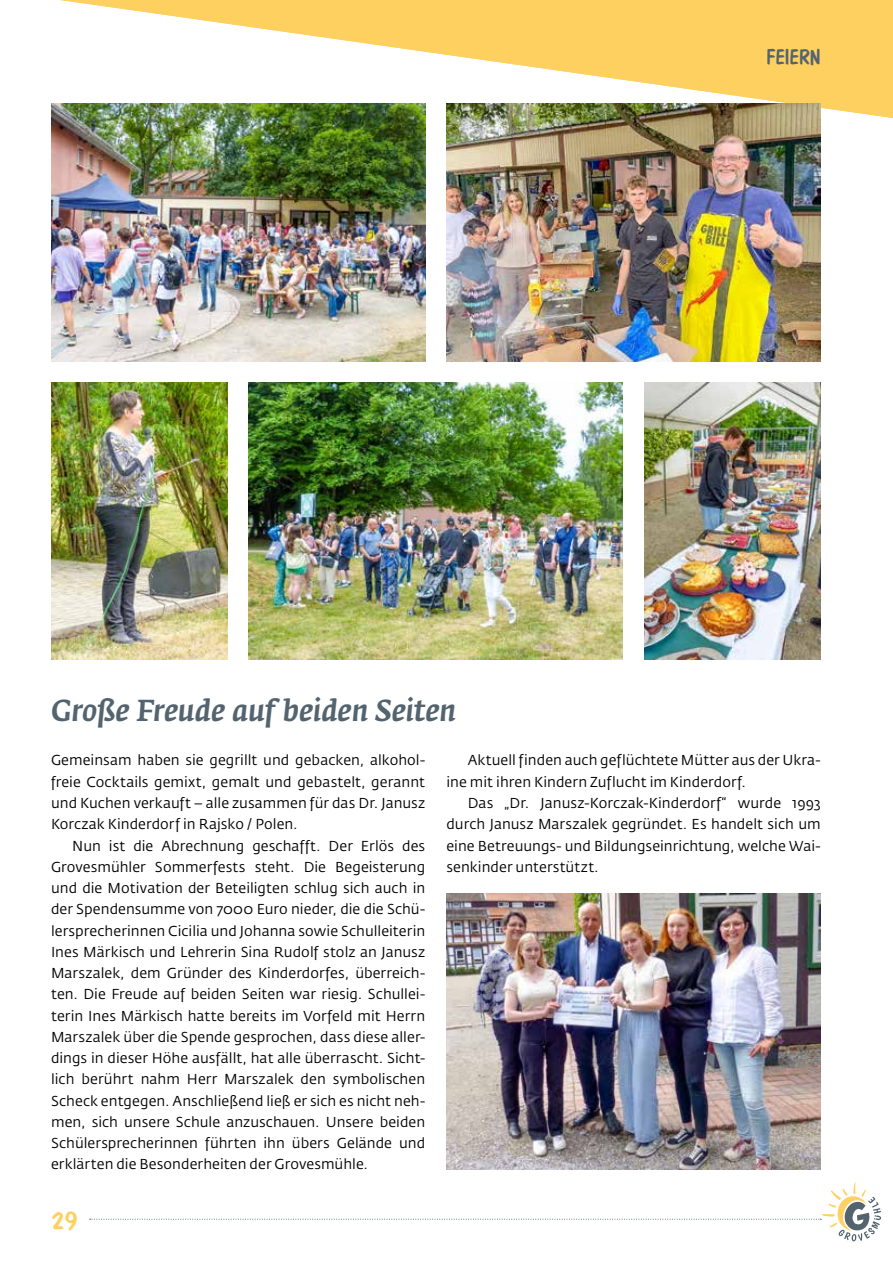
<style>
.page{position:relative;width:893px;height:1263px;background:#fff}
.page>*{position:absolute;margin:0;border:0;box-sizing:border-box;transform-origin:0 0}
.t1{font:italic 500 30px "Fedra Serif A";letter-spacing:-.005em;color:#53646f}
.t2{font:27px "Dom Casual D";color:#fed060}
.t3{font:21px "Dom Casual D";letter-spacing:-.005em;color:#53646f}
.t4{font:14.25px/21.3px "Fedra Sans Std";letter-spacing:.005em;color:#000;text-align:justify}
</style>
<div class="page">
<svg style="left:60px;top:0;width:833px;height:118px;fill:#fed060"></svg>
<svg style="left:90px;top:1182px;width:791px;height:59px"></svg>
<img style="left:446px;top:893px;width:375px;height:276px">
<img style="left:51px;top:103px;width:374px;height:258px">
<img style="left:51px;top:383px;width:176px;height:276px">
<img style="left:644px;top:383px;width:177px;height:276px">
<img style="left:249px;top:383px;width:374px;height:276px">
<img style="left:446px;top:103px;width:375px;height:258px">
<h3 class="t3" style="left:767px;top:45px;width:56px">FEIERN</h3>
<h1 class="t1" style="left:51px;top:693px;width:407px">Große Freude auf beiden Seiten</h1>
<p class="t4" style="left:51px;top:750px;width:376px">Gemeinsam haben sie gegrillt und gebacken, alkohol&shy;freie Cocktails gemixt, gemalt und gebastelt, gerannt und Kuchen verkauft – alle zusammen für das Dr. Janusz Korczak Kinderdorf in Rajsko / Polen.</p>
<p class="t4" style="left:51px;top:835px;width:376px;text-indent:21px">Nun ist die Abrechnung geschafft. Der Erlös des Grovesmühler Sommerfests steht. Die Begeisterung und die Motivation der Beteiligten schlug sich auch in der Spendensumme von 7000 Euro nieder, die die Schü&shy;lersprecherinnen Cicilia und Johanna sowie Schulleiterin Ines Märkisch und Lehrerin Sina Rudolf stolz an Janusz Marszalek, dem Gründer des Kinderdorfes, überreich&shy;ten. Die Freude auf beiden Seiten war riesig. Schullei&shy;terin Ines Märkisch hatte bereits im Vorfeld mit Herrn Marszalek über die Spende gesprochen, dass diese aller&shy;dings in dieser Höhe ausfällt, hat alle überrascht. Sicht&shy;lich berührt nahm Herr Marszalek den symbolischen Scheck entgegen. Anschließend ließ er sich es nicht neh&shy;men, sich unsere Schule anzuschauen. Unsere beiden Schülersprecherinnen führten ihn übers Gelände und erklärten die Besonderheiten der Grovesmühle.</p>
<p class="t4" style="left:446px;top:750px;width:376px;text-indent:21px">Aktuell finden auch geflüchtete Mütter aus der Ukra&shy;ine mit ihren Kindern Zuflucht im Kinderdorf.</p>
<p class="t4" style="left:446px;top:792px;width:376px;text-indent:21px">Das „Dr. Janusz-Korczak-Kinderdorf“ wurde 1993 durch Janusz Marszalek gegründet. Es handelt sich um eine Betreuungs- und Bildungseinrichtung, welche Wai&shy;senkinder unterstützt.</p>
<h2 class="t2" style="left:51px;top:1204px;width:28px">29</h2>
</div>
